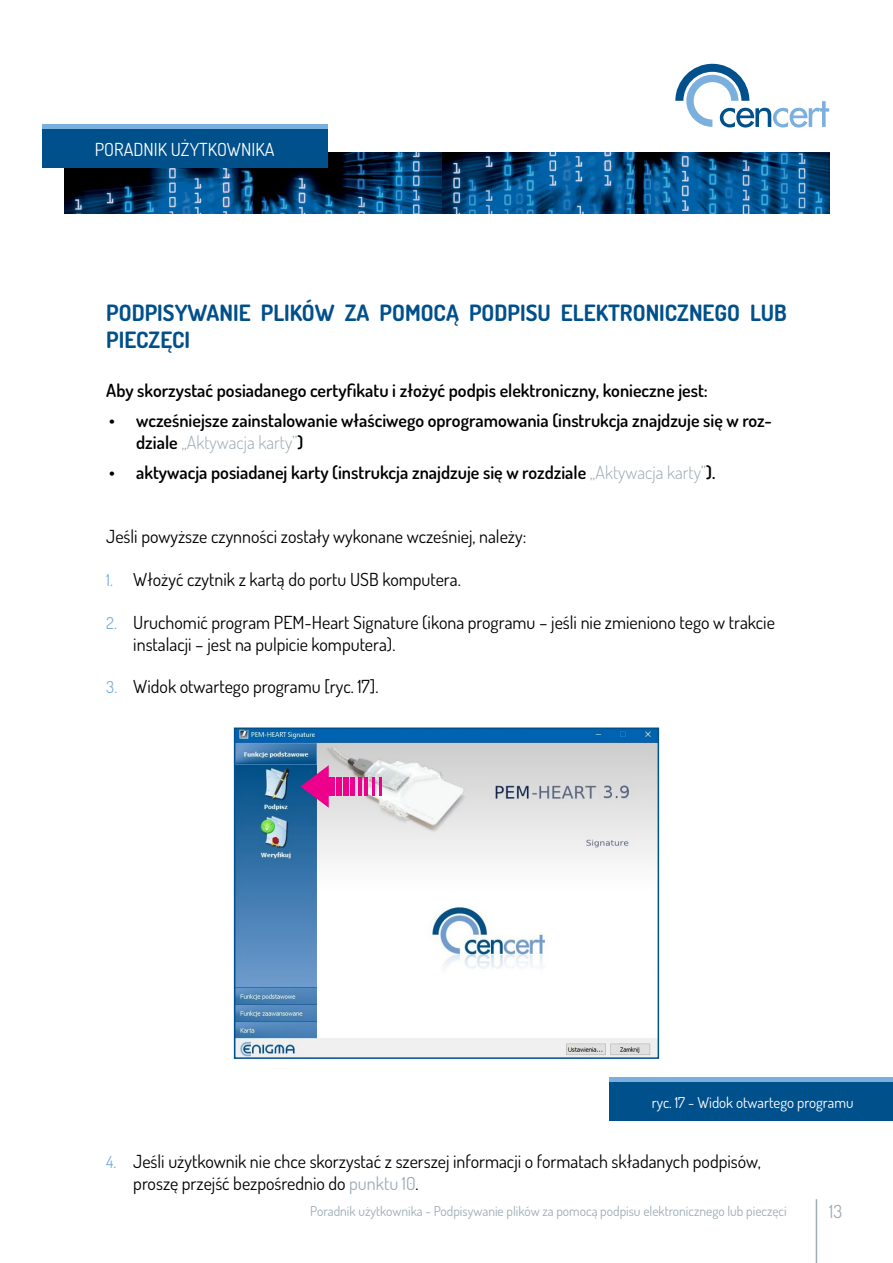
<style>
.page{position:relative;width:893px;height:1263px;background:#fff}
.page>*{position:absolute;margin:0;border:0;box-sizing:border-box;transform-origin:0 0}
.t1{font:700 22.5px/27px "Dosis";color:#00508c}
.t2{font:18px "Dosis";color:#000}
.t3{font:600 18px "Dosis";color:#000}
.t4{font:300 18px "Dosis";color:#9eacb5}
.t5{font:18px "Dosis";color:#fff}
.t6{font:18px "Dosis";color:#9eacb5}
.t7{font:16.5px "Dosis";color:#7bafde}
.t8{font:15px "Dosis";color:#fff}
.t9{font:13.5px "Dosis";color:#9eacb5}
.s1{font-weight:600;color:#000}
.s2{font-weight:300;color:#9eacb5}
.s3{color:#9eacb5}
</style>
<div class="page">
<svg style="left:675px;top:64px;width:154px;height:64px"></svg>
<hr style="left:816px;top:1199px;width:1px;height:64px;background:#9eacb5">
<img style="left:65px;top:153px;width:378px;height:60px">
<img style="left:443px;top:153px;width:386px;height:60px">
<div style="left:42px;top:126px;width:285px;height:41px;background:#00508c"></div>
<hr style="left:42px;top:124px;width:285px;height:4px;background:#7bafde">
<img style="left:237px;top:730px;width:419px;height:326px">
<div style="left:234px;top:727px;width:425px;height:332px;border:2px solid #00508c"></div>
<div style="left:326px;top:777px;width:9px;height:19px;background:#ec008c"></div>
<div style="left:336px;top:777px;width:6px;height:19px;background:#ec008c"></div>
<div style="left:343px;top:777px;width:5px;height:19px;background:#ec008c"></div>
<div style="left:350px;top:777px;width:5px;height:19px;background:#ec008c"></div>
<hr style="left:358px;top:777px;width:4px;height:19px;background:#ec008c">
<hr style="left:365px;top:777px;width:3px;height:19px;background:#ec008c">
<hr style="left:372px;top:777px;width:3px;height:19px;background:#ec008c">
<svg style="left:379px;top:777px;width:2px;height:19px"></svg>
<svg style="left:300px;top:765px;width:29px;height:43px"></svg>
<div style="left:610px;top:1080px;width:283px;height:41px;background:#00508c"></div>
<hr style="left:610px;top:1078px;width:283px;height:4px;background:#7bafde">
<p class="t5" style="left:95px;top:137px;width:181px">PORADNIK UŻYTKOWNIKA</p>
<p class="t1" style="left:106px;top:299px;width:230px">PODPISYWANIE PLIKÓW<br>PIECZĘCI</p>
<p class="t3" style="left:106px;top:379px;width:603px">Aby skorzystać posiadanego certyfikatu i złożyć podpis elektroniczny, konieczne jest:</p>
<p class="t4" style="left:136px;top:430px;width:169px"><span class="s1">dziale</span> „Aktywacja karty <span class="s1">(</span>“</p>
<p class="t1" style="left:345px;top:299px;width:26px">ZA</p>
<p class="t1" style="left:380px;top:299px;width:173px">POMOCĄ PODPISU</p>
<p class="t1" style="left:561px;top:299px;width:181px">ELEKTRONICZNEGO</p>
<p class="t1" style="left:750px;top:299px;width:38px">LUB</p>
<p class="t3" style="left:136px;top:409px;width:637px">wcześniejsze zainstalowanie właściwego oprogramowania (instrukcja znajdzuje się w roz-</p>
<p class="t3" style="left:109px;top:409px;width:7px">•</p>
<p class="t3" style="left:109px;top:460px;width:7px">•</p>
<p class="t3" style="left:136px;top:460px;width:581px">aktywacja posiadanej karty (instrukcja znajdzuje się w rozdziale <span class="s2">„Aktywacja karty</span> .(<span class="s2">“</span></p>
<p class="t2" style="left:106px;top:525px;width:422px">Jeśli powyższe czynności zostały wykonane wcześniej, należy:</p>
<p class="t2" style="left:133px;top:568px;width:329px">Włożyć czytnik z kartą do portu USB komputera.</p>
<p class="t7" style="left:106px;top:569px;width:8px">1.</p>
<p class="t7" style="left:106px;top:612px;width:12px">2.</p>
<p class="t7" style="left:106px;top:676px;width:12px">3.</p>
<p class="t2" style="left:133px;top:611px;width:643px">Uruchomić program PEM-Heart Signature (ikona programu – jeśli nie zmieniono tego w trakcie</p>
<p class="t2" style="left:133px;top:632px;width:264px">instalacji – jest na pulpicie komputera .(</p>
<p class="t2" style="left:133px;top:675px;width:247px">Widok otwartego programu [ryc 1 7. .[</p>
<p class="t7" style="left:106px;top:1151px;width:12px">4.</p>
<p class="t8" style="left:652px;top:1093px;width:203px">ryc 17. - Widok otwartego programu</p>
<p class="t2" style="left:133px;top:1150px;width:629px">Jeśli użytkownik nie chce skorzystać z szerszej informacji o formatach składanych podpisów,</p>
<p class="t2" style="left:133px;top:1171px;width:287px">proszę przejść bezpośrednio do <span class="s3">punktu 10</span>.</p>
<p class="t9" style="left:310px;top:1202px;width:478px">Poradnik użytkownika - Podpisywanie plików za pomocą podpisu elektronicznego lub pieczęci</p>
<p class="t6" style="left:829px;top:1199px;width:14px">13</p>
</div>
